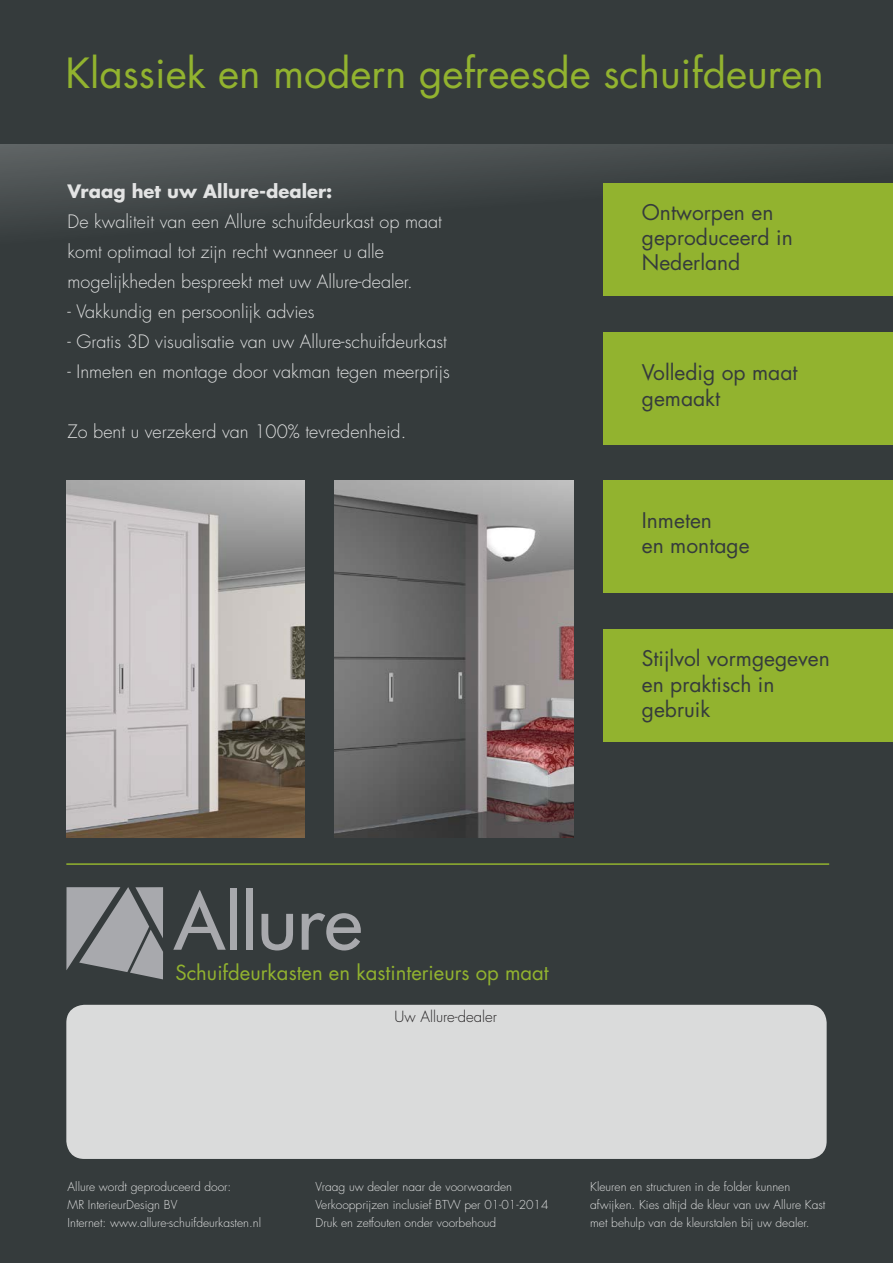
<style>
.page{position:relative;width:893px;height:1263px;background:#fff}
.page>*{position:absolute;margin:0;border:0;box-sizing:border-box;transform-origin:0 0}
.t1{font:40.5px "Futura";color:#92b32f}
.t2{font:21px/25.2px "Futura";color:#353b3c}
.t3{font:20.25px "Futura";color:#92b32f}
.t4{font:300 18px/30px "Futura";color:#fff}
.t5{font:700 18px "Futura";color:#fff}
.t6{font:300 15px "Futura";color:#231f20}
.t7{font:300 12px/18px "Futura";color:#fff}
</style>
<div class="page">
<div style="left:0;top:142px;width:893px;height:1121px;background:#353b3c"></div>
<div style="left:0;top:0;width:893px;height:144px;background:#353b3c"></div>
<img style="left:67px;top:480px;width:238px;height:357px">
<img style="left:335px;top:480px;width:238px;height:357px">
<div style="left:66px;top:1005px;width:761px;height:154px;background:#dadbdb;border-radius:18px"></div>
<svg style="left:173px;top:890px;width:53px;height:60px"></svg>
<div style="left:230px;top:888px;width:7px;height:62px;background:#a8a9ad"></div>
<div style="left:246px;top:888px;width:7px;height:62px;background:#a8a9ad"></div>
<svg style="left:261px;top:914px;width:32px;height:36px"></svg>
<svg style="left:302px;top:913px;width:59px;height:37px"></svg>
<svg style="left:66px;top:887px;width:97px;height:92px"></svg>
<hr style="left:66px;top:863px;width:763px;height:2px;background:#92b32f">
<div style="left:603px;top:183px;width:290px;height:113px;background:#92b32f"></div>
<div style="left:603px;top:332px;width:290px;height:113px;background:#92b32f"></div>
<div style="left:603px;top:480px;width:290px;height:113px;background:#92b32f"></div>
<div style="left:603px;top:629px;width:290px;height:113px;background:#92b32f"></div>
<h1 class="t1" style="left:65px;top:47px;width:760px">Klassiek en modern gefreesde schuifdeuren</h1>
<h3 class="t5" style="left:68px;top:179px;width:266px">Vraag het uw Allure-dealer:</h3>
<h3 class="t4" style="left:68px;top:207px;width:376px">De kwaliteit van een Allure schuifdeurkast op maat komt optimaal tot zijn recht wanneer u alle mogelijkheden bespreekt met uw Allure-dealer.</h3>
<h3 class="t4" style="left:68px;top:297px;width:248px">- Vakkundig en persoonlijk advies</h3>
<h3 class="t4" style="left:68px;top:327px;width:381px">- Gratis 3D visualisatie van uw Allure-schuifdeurkast</h3>
<h3 class="t4" style="left:68px;top:357px;width:384px">- Inmeten en montage door vakman tegen meerprijs</h3>
<h3 class="t4" style="left:68px;top:417px;width:340px">Zo bent u verzekerd van 100% tevredenheid.</h3>
<h2 class="t2" style="left:642px;top:200px;width:152px">Ontworpen en geproduceerd in<br>Nederland</h2>
<h2 class="t2" style="left:642px;top:360px;width:157px">Volledig op maat gemaakt</h2>
<h2 class="t2" style="left:642px;top:508px;width:109px">Inmeten<br>en montage</h2>
<h2 class="t2" style="left:642px;top:646px;width:190px">Stijlvol vormgegeven en praktisch in gebruik</h2>
<h3 class="t3" style="left:175px;top:959px;width:375px">Schuifdeurkasten en kastinterieurs op maat</h3>
<p class="t6" style="left:395px;top:1008px;width:104px">Uw Allure-dealer</p>
<p class="t7" style="left:68px;top:1177px;width:195px">Allure wordt geproduceerd door:<br>MR InterieurDesign BV<br>Internet: www.allure-schuifdeurkasten.nl</p>
<p class="t7" style="left:315px;top:1177px;width:234px">Vraag uw dealer naar de voorwaarden<br>Verkoopprijzen inclusief BTW per 01-01-2014<br>Druk en zetfouten onder voorbehoud</p>
<p class="t7" style="left:590px;top:1177px;width:237px">Kleuren en structuren in de folder kunnen afwijken. Kies altijd de kleur van uw Allure Kast met behulp van de kleurstalen bij uw dealer.</p>
</div>
